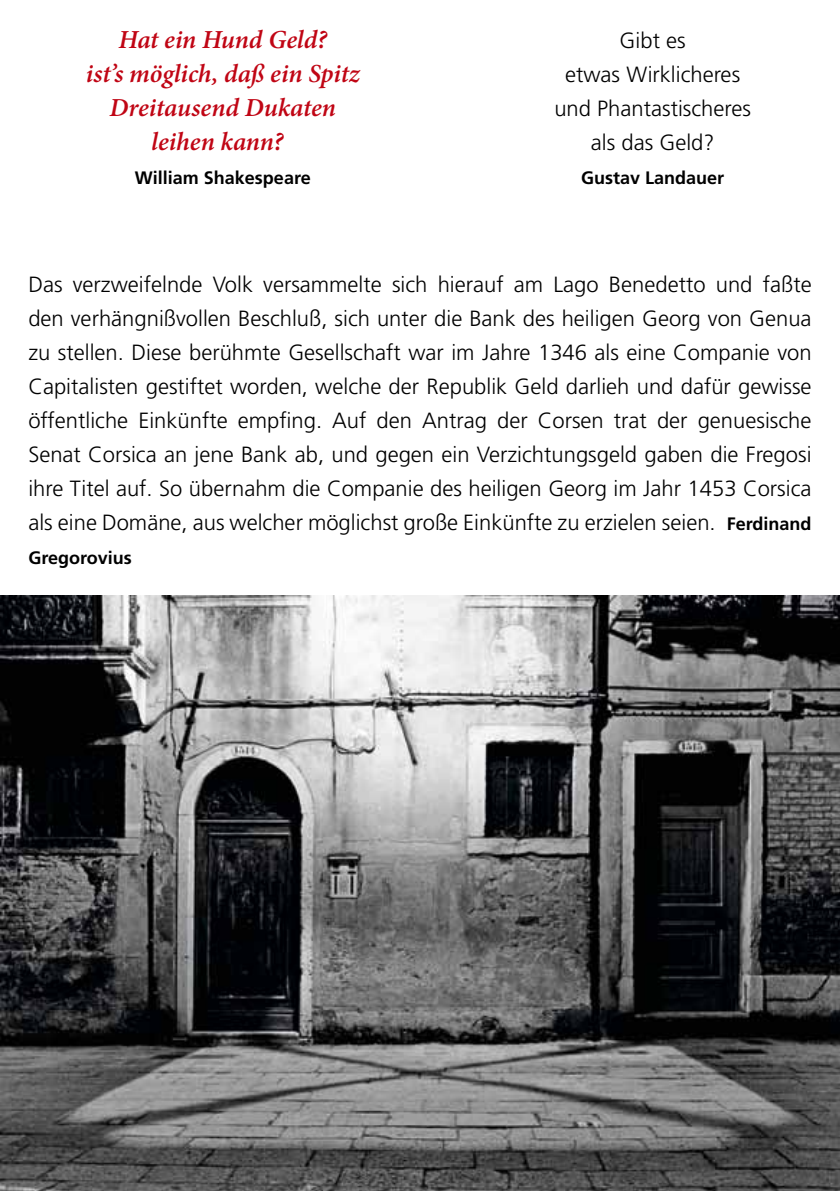
<style>
.page{position:relative;width:840px;height:1191px;background:#fff}
.page>*{position:absolute;margin:0;border:0;box-sizing:border-box;transform-origin:0 0}
.t1{font:italic 600 26px "Minion Pro";letter-spacing:-.005em;color:#c00514}
.t2{font:300 22px/34px "Frutiger LT";color:#000;text-align:justify}
.t3{font:700 18px "Frutiger LT";color:#000}
.s1{font-weight:700;font-size:18px}
</style>
<div class="page">
<img style="left:0;top:595px;width:839px;height:596px">
<p class="t1" style="left:118px;top:22px;width:210px">Hat ein Hund Geld?</p>
<p class="t2" style="left:619px;top:24px;width:68px">Gibt es</p>
<p class="t1" style="left:86px;top:56px;width:275px">ist’s möglich, daß ein Spitz</p>
<p class="t2" style="left:565px;top:58px;width:176px">etwas Wirklicheres</p>
<p class="t1" style="left:109px;top:90px;width:228px">Dreitausend Dukaten</p>
<p class="t2" style="left:554px;top:92px;width:198px">und Phantastischeres</p>
<p class="t1" style="left:151px;top:124px;width:134px">leihen kann?</p>
<p class="t2" style="left:590px;top:126px;width:125px">als das Geld?</p>
<p class="t3" style="left:135px;top:167px;width:177px">William Shakespeare</p>
<p class="t3" style="left:580px;top:167px;width:145px">Gustav Landauer</p>
<p class="t2" style="left:28px;top:268px;width:784px">Das verzweifelnde Volk versammelte sich hierauf am Lago Benedetto und faßte den verhängnißvollen Beschluß, sich unter die Bank des heiligen Georg von Genua zu stellen. Diese berühmte Gesellschaft war im Jahre 1346 als eine Companie von Capitalisten gestiftet worden, welche der Republik Geld darlieh und dafür gewisse öffentliche Einkünfte empfing. Auf den Antrag der Corsen trat der genuesische Senat Corsica an jene Bank ab, und gegen ein Verzichtungsgeld gaben die Fregosi ihre Titel auf. So übernahm die Companie des heiligen Georg im Jahr 1453 Corsica als eine Domäne, aus welcher möglichst große Einkünfte zu erzielen seien. <span class="s1">Ferdinand</span></p>
<p class="t3" style="left:28px;top:547px;width:105px">Gregorovius</p>
</div>
